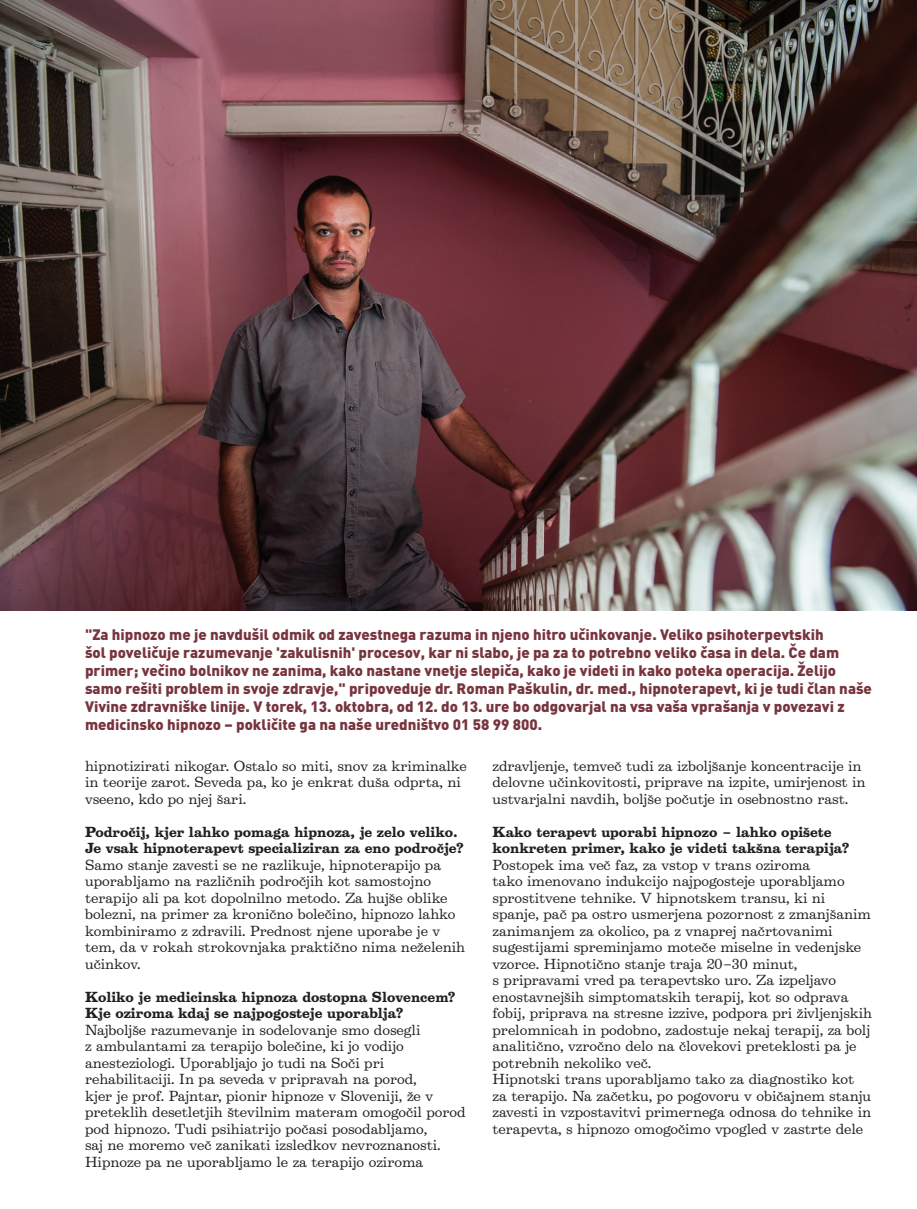
<style>
.page{position:relative;width:917px;height:1209px;background:#fff}
.page>*{position:absolute;margin:0;border:0;box-sizing:border-box;transform-origin:0 0}
.t1{font:900 15px/18px "DINOT";color:#77353e}
.t2{font:13.2px/16.5px "Belizio OT";color:#231f20}
.t3{font:700 13.2px/16.5px "Belizio OT";color:#231f20}
</style>
<div class="page">
<img style="left:0;top:0;width:917px;height:610px">
<p class="t1" style="left:85px;top:624px;width:788px">"Za hipnozo me je navdušil odmik od zavestnega razuma in njeno hitro učinkovanje. Veliko psihoterpevtskih<br>šol poveličuje razumevanje 'zakulisnih' procesov, kar ni slabo, je pa za to potrebno veliko časa in dela. Če dam primer; večino bolnikov ne zanima, kako nastane vnetje slepiča, kako je videti in kako poteka operacija. Želijo samo rešiti problem in svoje zdravje," pripoveduje dr. Roman Paškulin, dr. med., hipnoterapevt, ki je tudi član naše Vivine zdravniške linije. V torek, 13. oktobra, od 12. do 13. ure bo odgovarjal na vsa vaša vprašanja v povezavi z medicinsko hipnozo – pokličite ga na naše uredništvo 01 58 99 800.</p>
<p class="t2" style="left:85px;top:757px;width:383px">hipnotizirati nikogar. Ostalo so miti, snov za kriminalke in teorije zarot. Seveda pa, ko je enkrat duša odprta, ni vseeno, kdo po njej šari.</p>
<p class="t3" style="left:85px;top:823px;width:380px">Področij, kjer lahko pomaga hipnoza, je zelo veliko.<br>Je vsak hipnoterapevt specializiran za eno področje?</p>
<p class="t2" style="left:85px;top:856px;width:381px">Samo stanje zavesti se ne razlikuje, hipnoterapijo pa uporabljamo na različnih področjih kot samostojno terapijo ali pa kot dopolnilno metodo. Za hujše oblike bolezni, na primer za kronično bolečino, hipnozo lahko kombiniramo z zdravili. Prednost njene uporabe je v tem, da v rokah strokovnjaka praktično nima neželenih učinkov.</p>
<p class="t3" style="left:85px;top:988px;width:372px">Koliko je medicinska hipnoza dostopna Slovencem?<br>Kje oziroma kdaj se najpogosteje uporablja?</p>
<p class="t2" style="left:85px;top:1021px;width:382px">Najboljše razumevanje in sodelovanje smo dosegli<br>z ambulantami za terapijo bolečine, ki jo vodijo anesteziologi. Uporabljajo jo tudi na Soči pri rehabilitaciji. In pa seveda v pripravah na porod,<br>kjer je prof. Pajntar, pionir hipnoze v Sloveniji, že v preteklih desetletjih številnim materam omogočil porod pod hipnozo. Tudi psihiatrijo počasi posodabljamo,<br>saj ne moremo več zanikati izsledkov nevroznanosti.<br>Hipnoze pa ne uporabljamo le za terapijo oziroma</p>
<p class="t2" style="left:492px;top:757px;width:374px">zdravljenje, temveč tudi za izboljšanje koncentracije in delovne učinkovitosti, priprave na izpite, umirjenost in ustvarjalni navdih, boljše počutje in osebnostno rast.</p>
<p class="t3" style="left:492px;top:823px;width:359px">Kako terapevt uporabi hipnozo – lahko opišete konkreten primer, kako je videti takšna terapija?</p>
<p class="t2" style="left:492px;top:856px;width:380px">Postopek ima več faz, za vstop v trans oziroma<br>tako imenovano indukcijo najpogosteje uporabljamo sprostitvene tehnike. V hipnotskem transu, ki ni spanje, pač pa ostro usmerjena pozornost z zmanjšanim zanimanjem za okolico, pa z vnaprej načrtovanimi sugestijami spreminjamo moteče miselne in vedenjske vzorce. Hipnotično stanje traja 20–30 minut,</p>
<p class="t2" style="left:492px;top:972px;width:381px">s pripravami vred pa terapevtsko uro. Za izpeljavo enostavnejših simptomatskih terapij, kot so odprava fobij, priprava na stresne izzive, podpora pri življenjskih prelomnicah in podobno, zadostuje nekaj terapij, za bolj analitično, vzročno delo na človekovi preteklosti pa je potrebnih nekoliko več.</p>
<p class="t2" style="left:492px;top:1071px;width:380px">Hipnotski trans uporabljamo tako za diagnostiko kot za terapijo. Na začetku, po pogovoru v običajnem stanju zavesti in vzpostavitvi primernega odnosa do tehnike in terapevta, s hipnozo omogočimo vpogled v zastrte dele</p>
</div>
